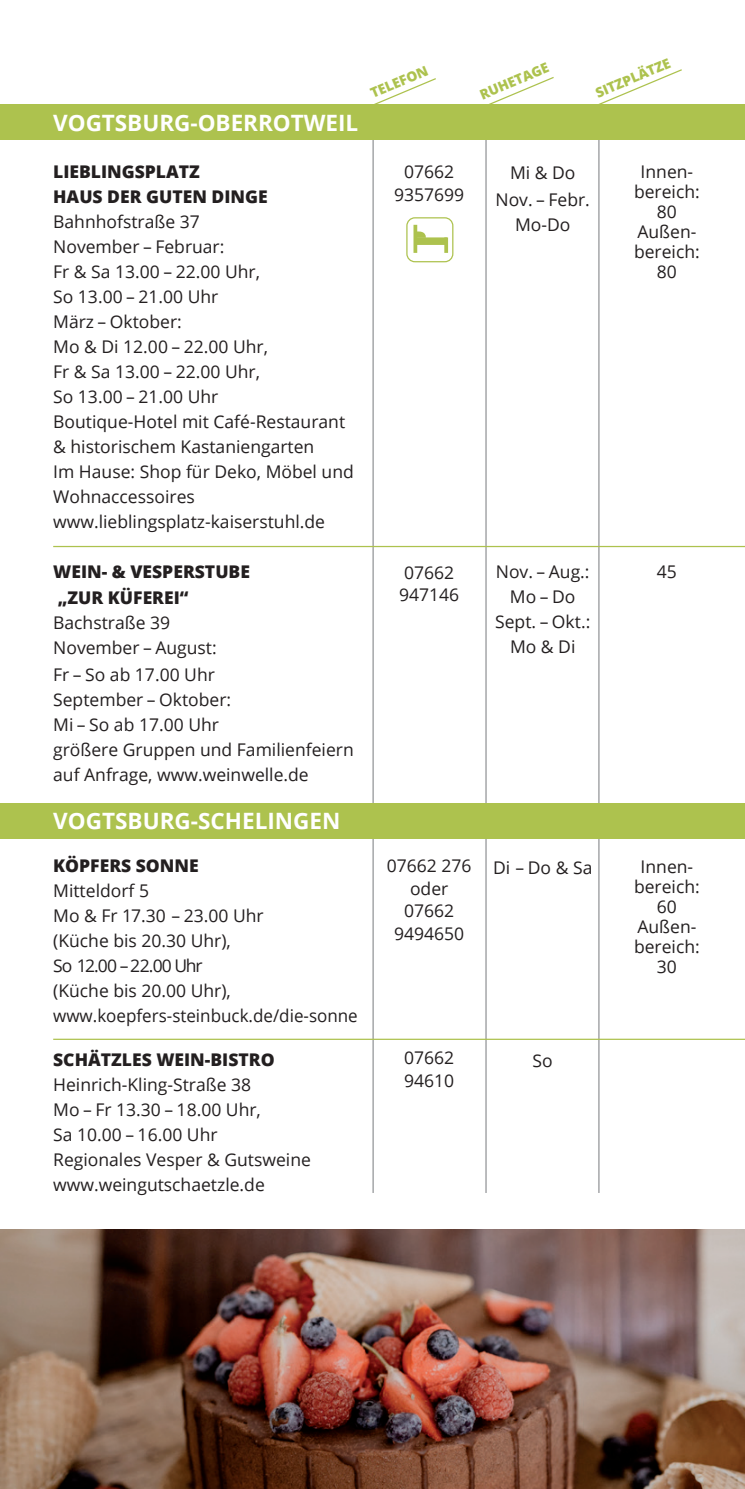
<style>
.page{position:relative;width:745px;height:1489px;background:#fff}
.page>*{position:absolute;margin:0;border:0;box-sizing:border-box;transform-origin:0 0}
.t1{font:700 22.5px "Open Sans";color:#fff}
.t2{font:17.5px/25px "Open Sans";color:#231f20}
.t3{font:800 17.5px/25px "Open Sans";color:#231f20}
.t4{font:800 13.75px "Open Sans";color:#adc24e}
</style>
<div class="page">
<hr style="left:598px;top:124px;width:1px;height:1068px;background:#939598">
<hr style="left:485px;top:124px;width:1px;height:1068px;background:#939598">
<hr style="left:372px;top:124px;width:1px;height:1068px;background:#939598">
<div style="left:0;top:105px;width:744px;height:35px;background:#adc24e"></div>
<div style="left:0;top:803px;width:744px;height:36px;background:#adc24e"></div>
<hr style="left:53px;top:1038px;width:691px;height:1px;background:#adc24e">
<hr style="left:53px;top:546px;width:691px;height:1px;background:#adc24e">
<div style="left:406px;top:217px;width:47px;height:45px;border:1px solid #adc24e;border-radius:8px"></div>
<svg style="left:413px;top:225px;width:4px;height:28px"></svg>
<div style="left:416px;top:237px;width:30px;height:8px;background:#adc24e"></div>
<svg style="left:444px;top:237px;width:4px;height:16px"></svg>
<svg style="left:415px;top:230px;width:11px;height:8px"></svg>
<img style="left:0;top:1229px;width:744px;height:259px">
<svg style="left:309px;top:69px;width:374px;height:36px"></svg>
<p class="t1" style="left:53px;top:107px;width:306px">VOGTSBURG-OBERROTWEIL</p>
<p class="t3" style="left:53px;top:158px;width:216px">LIEBLINGSPLATZ<br>HAUS DER GUTEN DINGE</p>
<p class="t2" style="left:53px;top:209px;width:302px">Bahnhofstraße 37<br>November – Februar:<br>Fr &amp; Sa 13.00 – 22.00 Uhr,<br>So 13.00 – 21.00 Uhr<br>März – Oktober:<br>Mo &amp; Di 12.00 – 22.00 Uhr,<br>Fr &amp; Sa 13.00 – 22.00 Uhr,<br>So 13.00 – 21.00 Uhr<br>Boutique-Hotel mit Café-Restaurant &amp; historischem Kastaniengarten<br>Im Hause: Shop für Deko, Möbel und<br>Wohnaccessoires www.lieblingsplatz-kaiserstuhl.de</p>
<p class="t3" style="left:53px;top:558px;width:198px">WEIN- &amp; VESPERSTUBE „ZUR KÜFEREI“</p>
<p class="t2" style="left:53px;top:609px;width:165px">Bachstraße 39<br>November – August:</p>
<p class="t2" style="left:53px;top:661px;width:302px">Fr – So ab 17.00 Uhr<br>September – Oktober:<br>Mi – So ab 17.00 Uhr<br>größere Gruppen und Familienfeiern auf Anfrage, www.weinwelle.de</p>
<p class="t1" style="left:53px;top:804px;width:288px">VOGTSBURG-SCHELINGEN</p>
<p class="t3" style="left:53px;top:852px;width:147px">KÖPFERS SONNE</p>
<p class="t2" style="left:53px;top:878px;width:306px">Mitteldorf 5<br>Mo &amp; Fr 17.30 – 23.00 Uhr<br>(Küche bis 20.30 Uhr),<br>So 12.00 – 22.00 Uhr<br>(Küche bis 20.00 Uhr), www.koepfers-steinbuck.de/die-sonne</p>
<p class="t3" style="left:53px;top:1046px;width:223px">SCHÄTZLES WEIN-BISTRO</p>
<p class="t2" style="left:53px;top:1071px;width:259px">Heinrich-Kling-Straße 38<br>Mo – Fr 13.30 – 18.00 Uhr,<br>Sa 10.00 – 16.00 Uhr<br>Regionales Vesper &amp; Gutsweine www.weingutschaetzle.de</p>
<p class="t4" style="left:367px;top:84px;width:63px;rotate:-23deg">TELEFON</p>
<p class="t4" style="left:591px;top:84px;width:81px;rotate:-23deg">SITZPLÄTZE</p>
<p class="t4" style="left:476px;top:86px;width:75px;rotate:-23deg">RUHETAGE</p>
<p class="t2" style="left:394px;top:160px;width:72px;line-height:22.5px;text-align:center">07662<br>9357699</p>
<p class="t2" style="left:495px;top:158px;width:96px;line-height:27.5px;text-align:center">Mi &amp; Do<br>Nov. – Febr.</p>
<p class="t2" style="left:514px;top:212px;width:57px">Mo-Do</p>
<p class="t2" style="left:633px;top:161px;width:67px;line-height:20px;text-align:center">Innen&shy;bereich:<br>80<br>Außen&shy;bereich:<br>80</p>
<p class="t2" style="left:399px;top:560px;width:62px;line-height:22.5px">07662<br>947146</p>
<p class="t2" style="left:495px;top:558px;width:97px;text-align:center">Nov. – Aug.:<br>Mo – Do<br>Sept. – Okt.:<br>Mo &amp; Di</p>
<p class="t2" style="left:656px;top:559px;width:22px">45</p>
<p class="t2" style="left:386px;top:854px;width:86px;line-height:22.5px;text-align:center">07662 276 oder<br>07662<br>9494650</p>
<p class="t2" style="left:492px;top:855px;width:101px">Di – Do &amp; Sa</p>
<p class="t2" style="left:404px;top:1045px;width:52px;line-height:22.5px">07662<br>94610</p>
<p class="t2" style="left:532px;top:1047px;width:22px">So</p>
<p class="t2" style="left:633px;top:855px;width:67px;line-height:20px;text-align:center">Innen&shy;bereich:<br>60<br>Außen&shy;bereich:<br>30</p>
</div>
